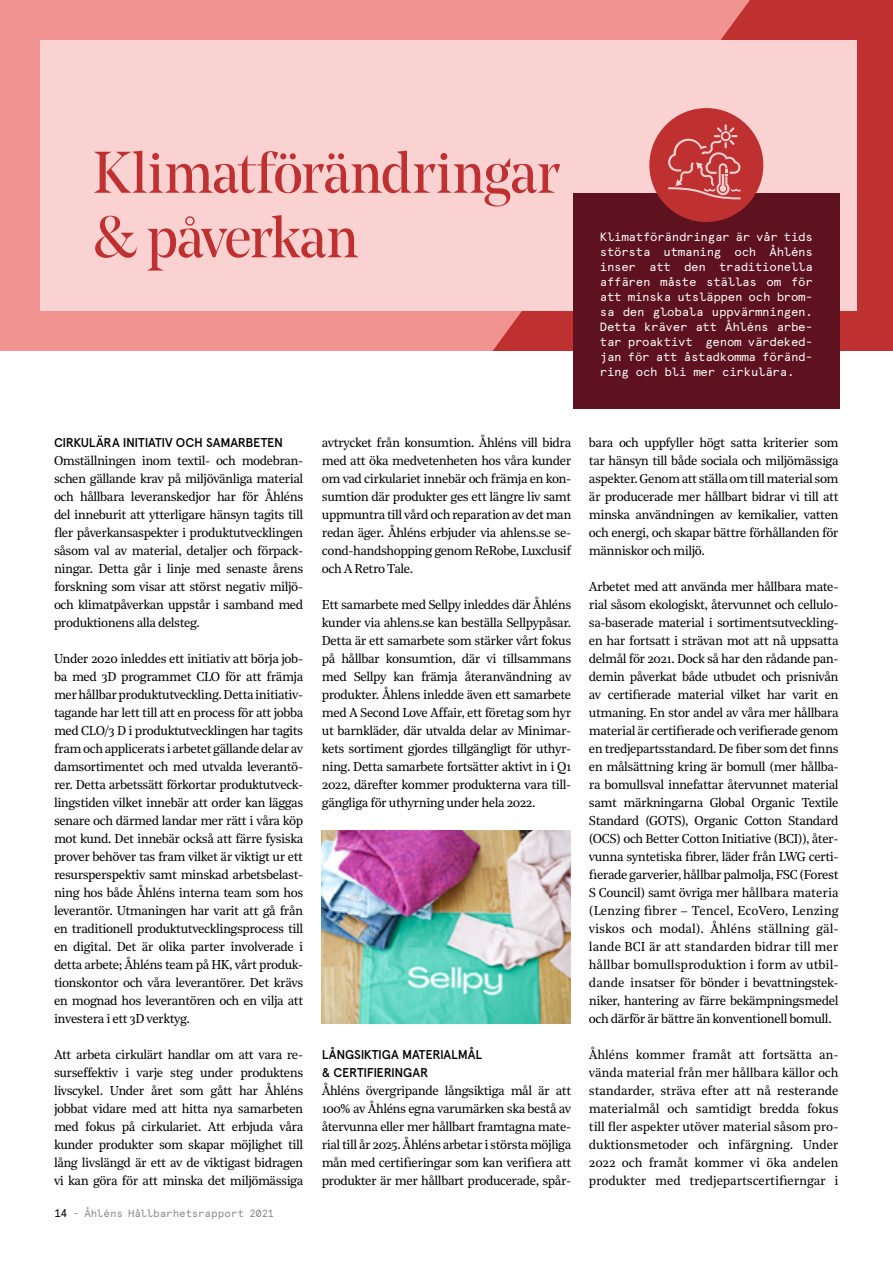
<style>
.page{position:relative;width:893px;height:1263px;background:#fff}
.page>*{position:absolute;margin:0;border:0;box-sizing:border-box;transform-origin:0 0}
.t1{font:58.35px "Noe Display Ahlens";letter-spacing:-.02em;color:#bf3030}
.t2{font:24px "Noe Display Ahlens";color:#000}
.t3{font:12.75px/18px "Noe Text";letter-spacing:-.035em;color:#000;text-align:justify}
.t4{font:500 12.75px "Apercu";letter-spacing:-.015em;color:#000}
.t5{font:12px/15px "Apercu Mono";letter-spacing:-.02em;color:#fff;text-align:justify}
.t6{font:10.5px "Apercu Mono";letter-spacing:-.005em;color:#878787}
.s1{font-size:11.25px;color:#000}
</style>
<div class="page">
<img style="left:322px;top:831px;width:248px;height:192px">
<div style="left:0;top:0;width:893px;height:408px;background:#bf3030"></div>
<div style="left:0;top:0;width:750px;height:351px;background:#f19391"></div>
<div style="left:40px;top:40px;width:817px;height:271px;background:#fad2d2"></div>
<div style="left:0;top:351px;width:893px;height:363px;background:#fff"></div>
<div style="left:573px;top:193px;width:267px;height:215px;background:#5e1220"></div>
<div style="left:649px;top:108px;width:114px;height:114px;background:#bf3030;border-radius:50%"></div>
<svg style="left:651px;top:124px;width:90px;height:98px"></svg>
<p class="t1" style="left:93px;top:136px;width:468px">Klimatförändringar</p>
<p class="t1" style="left:93px;top:201px;width:268px">&amp; påverkan</p>
<p class="t5" style="left:600px;top:229px;width:215px">Klimatförändringar är vår tids största utmaning och Åhléns inser att den traditionella affären måste ställas om för att minska utsläppen och brom&shy;sa den globala uppvärmningen.<br>Detta kräver att Åhléns arbe&shy;tar proaktivt genom värdeked&shy;jan för att åstadkomma föränd&shy;ring och bli mer cirkulära.</p>
<p class="t4" style="left:54px;top:435px;width:231px">CIRKULÄRA INITIATIV OCH SAMARBETEN</p>
<p class="t3" style="left:54px;top:451px;width:251px">Omställningen inom textil- och modebran&shy;schen gällande krav på miljövänliga material och hållbara leveranskedjor har för Åhléns del inneburit att ytterligare hänsyn tagits till fler påverkansaspekter i produktutvecklingen såsom val av material, detaljer och förpack&shy;ningar. Detta går i linje med senaste årens forskning som visar att störst negativ miljö&shy;och klimatpåverkan uppstår i samband med produktionens alla delsteg.</p>
<p class="t3" style="left:54px;top:649px;width:251px">Under 2020 inleddes ett initiativ att börja job&shy;ba med 3D programmet CLO för att främja mer hållbar produktutveckling. Detta initiativ&shy;tagande har lett till att en process för att jobba med CLO/3 D i produktutvecklingen har tagits fram och applicerats i arbetet gällande delar av damsortimentet och med utvalda leverantö&shy;rer. Detta arbetssätt förkortar produktutveck&shy;lingstiden vilket innebär att order kan läggas senare och därmed landar mer rätt i våra köp mot kund. Det innebär också att färre fysiska prover behöver tas fram vilket är viktigt ur ett resursperspektiv samt minskad arbetsbelast&shy;ning hos både Åhléns interna team som hos leverantör. Utmaningen har varit att gå från en traditionell produktutvecklingsprocess till en digital. Det är olika parter involverade i detta arbete; Åhléns team på HK, vårt produk&shy;tionskontor och våra leverantörer. Det krävs en mognad hos leverantören och en vilja att investera i ett 3D verktyg.</p>
<p class="t3" style="left:54px;top:1045px;width:251px">Att arbeta cirkulärt handlar om att vara re&shy;surseffektiv i varje steg under produktens livscykel. Under året som gått har Åhléns jobbat vidare med att hitta nya samarbeten med fokus på cirkulariet. Att erbjuda våra kunder produkter som skapar möjlighet till lång livslängd är ett av de viktigast bidragen vi kan göra för att minska det miljömässiga</p>
<p class="t2" style="left:54px;top:449px;width:237px">Från linjärt till cirkulärt</p>
<p class="t6" style="left:54px;top:1207px;width:222px"><span class="s1">14</span> - Åhléns Hållbarhetsrapport 2021</p>
<p class="t3" style="left:322px;top:433px;width:251px">avtrycket från konsumtion. Åhléns vill bidra med att öka medvetenheten hos våra kunder om vad cirkulariet innebär och främja en kon&shy;sumtion där produkter ges ett längre liv samt uppmuntra till vård och reparation av det man redan äger. Åhléns erbjuder via ahlens.se se&shy;cond-handshopping genom ReRobe, Luxclusif och A Retro Tale.</p>
<p class="t3" style="left:322px;top:595px;width:251px">Ett samarbete med Sellpy inleddes där Åhléns kunder via ahlens.se kan beställa Sellpypåsar.<br>Detta är ett samarbete som stärker vårt fokus på hållbar konsumtion, där vi tillsammans med Sellpy kan främja återanvändning av produkter. Åhlens inledde även ett samarbete med A Second Love Affair, ett företag som hyr ut barnkläder, där utvalda delar av Minimar&shy;kets sortiment gjordes tillgängligt för uthyr&shy;ning. Detta samarbete fortsätter aktivt in i Q1<br>2022, därefter kommer produkterna vara till&shy;gängliga för uthyrning under hela 2022.</p>
<p class="t4" style="left:322px;top:1047px;width:162px">LÅNGSIKTIGA MATERIALMÅL</p>
<p class="t4" style="left:322px;top:1065px;width:108px">&amp; CERTIFIERINGAR</p>
<p class="t3" style="left:322px;top:1081px;width:251px">Åhléns övergripande långsiktiga mål är att 100% av Åhléns egna varumärken ska bestå av återvunna eller mer hållbart framtagna mate&shy;rial till år 2025. Åhléns arbetar i största möjliga mån med certifieringar som kan verifiera att produkter är mer hållbart producerade, spår-</p>
<p class="t3" style="left:589px;top:433px;width:251px">bara och uppfyller högt satta kriterier som tar hänsyn till både sociala och miljömässiga aspekter. Genom att ställa om till material som är producerade mer hållbart bidrar vi till att minska användningen av kemikalier, vatten och energi, och skapar bättre förhållanden för människor och miljö.</p>
<p class="t3" style="left:589px;top:577px;width:251px">Arbetet med att använda mer hållbara mate&shy;rial såsom ekologiskt, återvunnet och cellulo&shy;sa-baserade material i sortimentsutveckling&shy;en har fortsatt i strävan mot att nå uppsatta delmål för 2021. Dock så har den rådande pan&shy;demin påverkat både utbudet och prisnivån av certifierade material vilket har varit en utmaning. En stor andel av våra mer hållbara material är certifierade och verifierade genom en tredjepartsstandard. De fiber som det finns en målsättning kring är bomull (mer hållba&shy;ra bomullsval innefattar återvunnet material samt märkningarna Global Organic Textile Standard (GOTS), Organic Cotton Standard (OCS) och Better Cotton Initiative (BCI)), åter&shy;vunna syntetiska fibrer, läder från LWG certi&shy;fierade garverier, hållbar palmolja, FSC (Forest S Council) samt övriga mer hållbara materia (Lenzing fibrer – Tencel, EcoVero, Lenzing viskos och modal). Åhléns ställning gäl&shy;lande BCI är att standarden bidrar till mer hållbar bomullsproduktion i form av utbil&shy;dande insatser för bönder i bevattningstek&shy;niker, hantering av färre bekämpningsmedel och därför är bättre än konventionell bomull.</p>
<p class="t3" style="left:589px;top:1045px;width:251px">Åhléns kommer framåt att fortsätta an&shy;vända material från mer hållbara källor och standarder, sträva efter att nå resterande materialmål och samtidigt bredda fokus till fler aspekter utöver material såsom pro&shy;duktionsmetoder och infärgning. Under 2022 och framåt kommer vi öka andelen produkter med tredjepartscertifierngar i</p>
</div>
